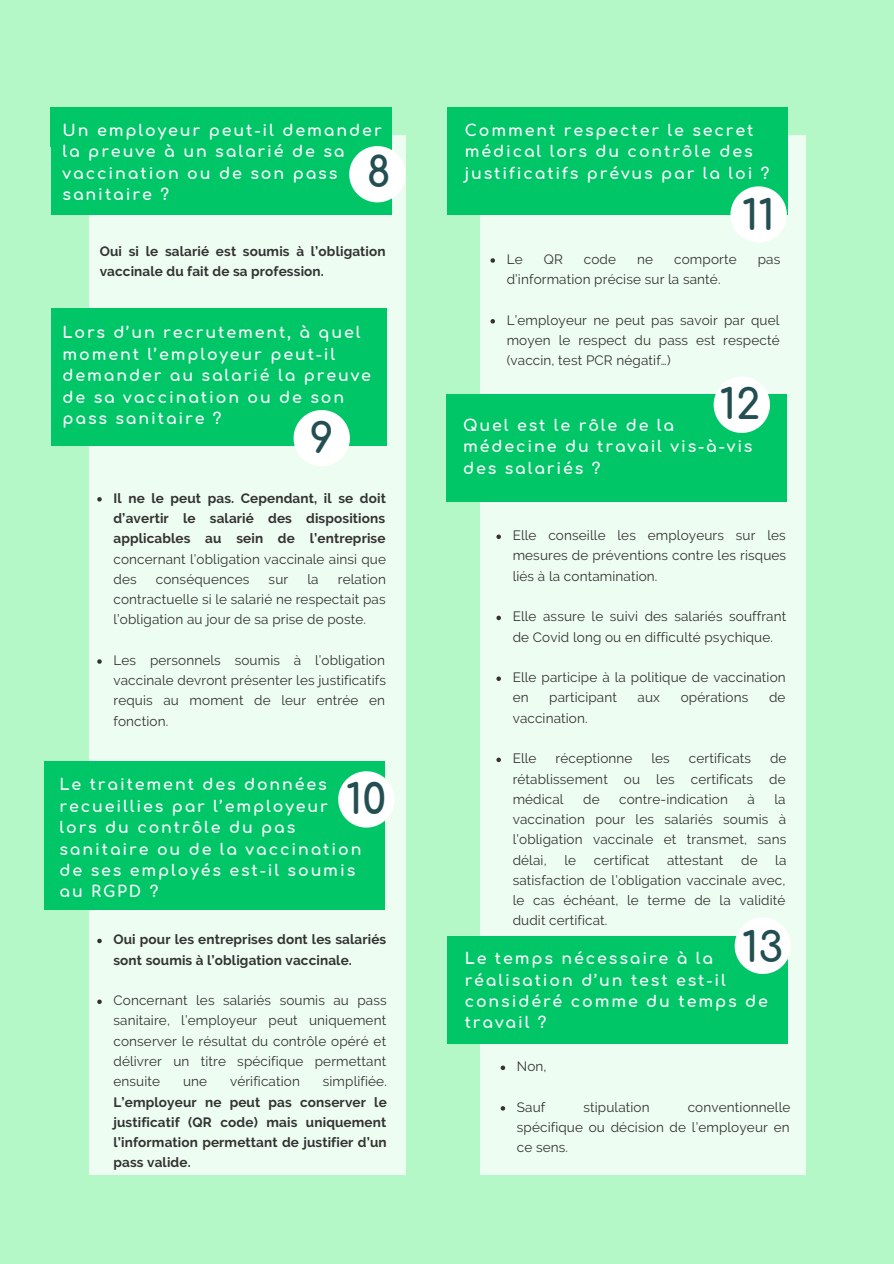
<style>
.page{position:relative;width:894px;height:1264px;background:#fff}
.page>*{position:absolute;margin:0;border:0;box-sizing:border-box;transform-origin:0 0}
.t1{font:700 41.25px "Comfortaa";color:#234f52}
.t2{font:700 15.9px/21.5px "Comfortaa";letter-spacing:.12em;color:#fff}
.t3{font:700 15.75px/21.5px "Comfortaa";letter-spacing:.12em;color:#fff}
.t4{font:13.5px/20.2px "Raleway";letter-spacing:.01em;color:#333;text-align:justify}
.t5{font:700 13.5px/20.2px "Raleway";letter-spacing:.01em;color:#333}
.s1{font-weight:400}
</style>
<div class="page">
<div style="left:0;top:0;width:893px;height:1263px;background:#b4f8c7"></div>
<div style="left:89px;top:135px;width:317px;height:1039px;background:#eefdf2"></div>
<div style="left:479px;top:135px;width:326px;height:1039px;background:#eefdf2"></div>
<div style="left:51px;top:107px;width:340px;height:107px;background:#00c667"></div>
<div style="left:447px;top:107px;width:340px;height:107px;background:#00c667"></div>
<div style="left:51px;top:308px;width:335px;height:137px;background:#00c667"></div>
<svg style="left:349px;top:146px;width:56px;height:56px"></svg>
<svg style="left:730px;top:186px;width:56px;height:57px"></svg>
<svg style="left:490px;top:258px;width:5px;height:5px"></svg>
<svg style="left:490px;top:319px;width:5px;height:4px"></svg>
<div style="left:45px;top:761px;width:340px;height:148px;background:#00c667"></div>
<svg style="left:97px;top:938px;width:5px;height:5px"></svg>
<svg style="left:97px;top:999px;width:5px;height:5px"></svg>
<svg style="left:496px;top:534px;width:5px;height:5px"></svg>
<svg style="left:496px;top:615px;width:5px;height:5px"></svg>
<svg style="left:496px;top:676px;width:5px;height:5px"></svg>
<svg style="left:496px;top:757px;width:5px;height:5px"></svg>
<svg style="left:338px;top:771px;width:56px;height:56px"></svg>
<svg style="left:293px;top:410px;width:57px;height:56px"></svg>
<svg style="left:97px;top:497px;width:5px;height:4px"></svg>
<svg style="left:97px;top:659px;width:5px;height:4px"></svg>
<div style="left:446px;top:394px;width:340px;height:107px;background:#00c667"></div>
<svg style="left:713px;top:377px;width:56px;height:56px"></svg>
<div style="left:447px;top:936px;width:340px;height:107px;background:#00c667"></div>
<svg style="left:734px;top:918px;width:56px;height:55px"></svg>
<svg style="left:500px;top:1065px;width:5px;height:5px"></svg>
<svg style="left:500px;top:1106px;width:5px;height:4px"></svg>
<p class="t2" style="left:62px;top:120px;width:320px">Un employeur peut-il demander la preuve à un salarié de sa vaccination ou de son pass sanitaire ?</p>
<p class="t3" style="left:464px;top:120px;width:306px">Comment respecter le secret médical lors du contrôle des justificatifs prévus par la loi ?</p>
<p class="t1" style="left:366px;top:151px;width:25px">8</p>
<p class="t1" style="left:742px;top:194px;width:34px">11</p>
<p class="t5" style="left:100px;top:241px;width:287px">Oui si le salarié est soumis à l’obligation vaccinale du fait de sa profession.</p>
<p class="t4" style="left:506px;top:249px;width:17px">Le</p>
<p class="t4" style="left:543px;top:249px;width:21px">QR</p>
<p class="t4" style="left:583px;top:249px;width:34px">code</p>
<p class="t4" style="left:637px;top:249px;width:17px">ne</p>
<p class="t4" style="left:674px;top:249px;width:64px">comporte</p>
<p class="t4" style="left:757px;top:249px;width:24px">pas</p>
<p class="t4" style="left:506px;top:269px;width:215px">d’information précise sur la santé.</p>
<p class="t4" style="left:506px;top:310px;width:274px">L’employeur ne peut pas savoir par quel moyen le respect du pass est respecté (vaccin, test PCR négatif…)</p>
<p class="t3" style="left:62px;top:322px;width:310px">Lors d’un recrutement, à quel moment l’employeur peut-il demander au salarié la preuve de sa vaccination ou de son pass sanitaire ?</p>
<p class="t1" style="left:719px;top:383px;width:42px">12</p>
<p class="t3" style="left:463px;top:415px;width:291px">Quel est le rôle de la médecine du travail vis-à-vis des salariés ?</p>
<p class="t1" style="left:309px;top:416px;width:25px">9</p>
<p class="t5" style="left:113px;top:488px;width:274px;text-align:justify">Il ne le peut pas. Cependant, il se doit d’avertir le salarié des dispositions applicables au sein de l’entreprise <span class="s1">concernant l’obligation vaccinale ainsi que des</span></p>
<p class="t4" style="left:512px;top:525px;width:275px">Elle conseille les employeurs sur les mesures de préventions contre les risques liés à la contamination.</p>
<p class="t4" style="left:512px;top:606px;width:275px">Elle assure le suivi des salariés souffrant de Covid long ou en difficulté psychique.</p>
<p class="t4" style="left:512px;top:667px;width:274px">Elle participe à la politique de vaccination en</p>
<p class="t4" style="left:113px;top:569px;width:274px;text-indent:224px">relation contractuelle si le salarié ne respectait pas l’obligation au jour de sa prise de poste.</p>
<p class="t4" style="left:113px;top:650px;width:274px">Les personnels soumis à l’obligation vaccinale devront présenter les justificatifs requis au moment de leur entrée en fonction.</p>
<p class="t4" style="left:156px;top:569px;width:95px">conséquences</p>
<p class="t4" style="left:268px;top:569px;width:21px">sur</p>
<p class="t4" style="left:307px;top:569px;width:13px">la</p>
<p class="t4" style="left:549px;top:687px;width:69px">participant</p>
<p class="t4" style="left:637px;top:687px;width:24px">aux</p>
<p class="t4" style="left:680px;top:687px;width:69px">opérations</p>
<p class="t4" style="left:768px;top:687px;width:18px">de</p>
<p class="t4" style="left:512px;top:707px;width:77px">vaccination.</p>
<p class="t4" style="left:512px;top:748px;width:25px">Elle</p>
<p class="t4" style="left:555px;top:748px;width:78px">réceptionne</p>
<p class="t4" style="left:651px;top:748px;width:20px">les</p>
<p class="t4" style="left:688px;top:748px;width:64px">certificats</p>
<p class="t4" style="left:512px;top:748px;width:275px;text-indent:257px">de rétablissement ou les certificats de médical</p>
<p class="t3" style="left:59px;top:774px;width:303px">Le traitement des données recueillies par l’employeur lors du contrôle du pas sanitaire ou de la vaccination de ses employés est-il soumis au RGPD ?</p>
<p class="t1" style="left:346px;top:777px;width:42px">10</p>
<p class="t4" style="left:512px;top:789px;width:275px;text-indent:261px">la vaccination pour les salariés soumis à l’obligation vaccinale et transmet, sans délai,</p>
<p class="t4" style="left:583px;top:789px;width:18px">de</p>
<p class="t4" style="left:619px;top:789px;width:110px">contre-indication</p>
<p class="t4" style="left:747px;top:789px;width:9px">à</p>
<p class="t4" style="left:564px;top:849px;width:13px">le</p>
<p class="t4" style="left:593px;top:849px;width:57px">certificat</p>
<p class="t4" style="left:667px;top:849px;width:58px">attestant</p>
<p class="t4" style="left:741px;top:849px;width:18px">de</p>
<p class="t4" style="left:512px;top:849px;width:275px;text-indent:262px">la satisfaction de l’obligation vaccinale avec, le cas échéant, le terme de la validité dudit certificat.</p>
<p class="t5" style="left:113px;top:929px;width:274px">Oui pour les entreprises dont les salariés sont soumis à l’obligation vaccinale.</p>
<p class="t4" style="left:113px;top:990px;width:274px">Concernant les salariés soumis au pass sanitaire, l’employeur peut uniquement conserver le résultat du contrôle opéré et délivrer un titre spécifique permettant ensuite</p>
<p class="t5" style="left:113px;top:1071px;width:275px;text-align:justify;text-indent:209px"><span class="s1">simplifiée.<br></span>L’employeur ne peut pas conserver le justificatif (QR code) mais uniquement l’information permettant de justifier d’un pass valide.</p>
<p class="t4" style="left:183px;top:1071px;width:26px">une</p>
<p class="t4" style="left:230px;top:1071px;width:71px">vérification</p>
<p class="t1" style="left:742px;top:925px;width:42px">13</p>
<p class="t3" style="left:464px;top:948px;width:304px">Le temps nécessaire à la réalisation d’un test est-il considéré comme du temps de travail ?</p>
<p class="t4" style="left:516px;top:1056px;width:31px">Non,</p>
<p class="t4" style="left:516px;top:1096px;width:30px">Sauf</p>
<p class="t4" style="left:583px;top:1096px;width:68px">stipulation</p>
<p class="t4" style="left:516px;top:1096px;width:275px;text-indent:171px">conventionnelle spécifique ou décision de l’employeur en ce sens.</p>
</div>
